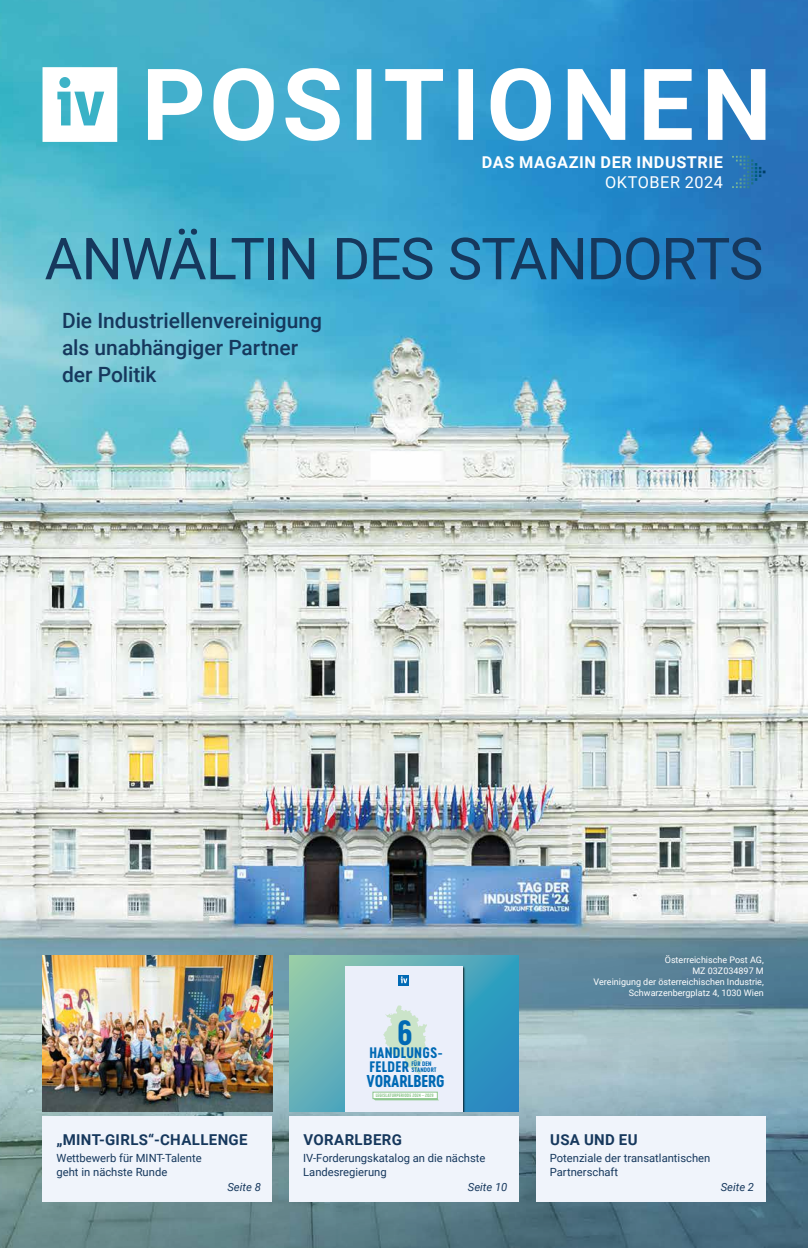
<style>
.page{position:relative;width:808px;height:1248px;background:#fff}
.page>*{position:absolute;margin:0;border:0;box-sizing:border-box;transform-origin:0 0}
.t1{font:58px "Roboto";letter-spacing:-.025em;color:#16385d}
.t2{font:32.8px "Cervo Neue Bold Neue";color:#0069b4}
.t3{font:500 21px/27px "Roboto";letter-spacing:-.005em;color:#16385d}
.t4{font:700 16.3px "Roboto";letter-spacing:.035em;color:#fff}
.t5{font:16.3px "Roboto";letter-spacing:.035em;color:#fff}
.t6{font:16px "Cervo Neue Bold Neue";letter-spacing:-.01em;color:#0069b4}
.t7{font:700 15px "Roboto";letter-spacing:.025em;color:#16385d}
.t8{font:14.2px/14.2px "Cervo Neue Bold Neue";letter-spacing:.015em;color:#0069b4}
.t9{font:11.2px/14px "Roboto";color:#16385d}
.t10{font:italic 11.2px "Roboto";color:#16385d}
.t11{font:9px/11px "Roboto";color:#fff;text-align:right}
.t12{font:6.1px/6.1px "Cervo Neue Bold Neue";letter-spacing:.015em;color:#0069b4}
.t13{font:4.5px "Cervo Neue Bold Neue";letter-spacing:.01em;color:#8fc78f}
</style>
<div class="page">
<img style="left:0;top:0;width:808px;height:1247px">
<div style="left:43px;top:1115px;width:229px;height:85px;background:#f0f4fb"></div>
<div style="left:536px;top:1115px;width:229px;height:85px;background:#f0f4fb"></div>
<img style="left:43px;top:955px;width:229px;height:156px">
<svg style="left:148px;top:68px;width:617px;height:73px"></svg>
<svg style="left:43px;top:67px;width:74px;height:75px"></svg>
<svg style="left:732px;top:156px;width:33px;height:32px"></svg>
<div style="left:289px;top:1115px;width:230px;height:85px;background:#f0f4fb"></div>
<svg style="left:289px;top:955px;width:230px;height:156px;background:#55a8b9"></svg>
<div style="left:345px;top:966px;width:120px;height:145px;background:#000;opacity:.75"></div>
<div style="left:345px;top:966px;width:117px;height:145px;background:#ebeffa"></div>
<svg style="left:383px;top:1005px;width:44px;height:69px"></svg>
<svg style="left:399px;top:975px;width:10px;height:10px"></svg>
<svg style="left:401px;top:976px;width:6px;height:7px"></svg>
<div style="left:373px;top:1091px;width:64px;height:7px;background:#fff"></div>
<div style="left:373px;top:1091px;width:64px;height:7px;border:1px solid #8fc78f"></div>
<svg style="left:373px;top:1098px;width:66px;height:2px"></svg>
<h3 class="t4" style="left:482px;top:150px;width:243px">DAS MAGAZIN DER INDUSTRIE</h3>
<h3 class="t5" style="left:605px;top:171px;width:119px">OKTOBER 2024</h3>
<h1 class="t1" style="left:45px;top:218px;width:720px">ANWÄLTIN DES STANDORTS</h1>
<h3 class="t3" style="left:62px;top:306px;width:261px">Die Industriellenvereinigung als unabhängiger Partner der Politik</h3>
<h3 class="t7" style="left:57px;top:1129px;width:193px">„MINT-GIRLS“-CHALLENGE</h3>
<p class="t9" style="left:57px;top:1150px;width:147px">Wettbewerb für MINT-Talente geht in nächste Runde</p>
<p class="t10" style="left:227px;top:1179px;width:35px">Seite 8</p>
<h2 class="t2" style="left:397px;top:1010px;width:17px">6</h2>
<h3 class="t6" style="left:367px;top:1069px;width:80px">VORARLBERG</h3>
<p class="t8" style="left:369px;top:1045px;width:75px">HANDLUNGS-<br>FELDER</p>
<p class="t12" style="left:411px;top:1060px;width:27px">FÜR DEN<br>STANDORT</p>
<p class="t13" style="left:376px;top:1092px;width:60px">LEGISLATURPERIODE 2024 – 2029</p>
<h3 class="t7" style="left:303px;top:1129px;width:100px">VORARLBERG</h3>
<p class="t9" style="left:303px;top:1150px;width:184px">IV-Forderungskatalog an die nächste<br>Landesregierung</p>
<p class="t10" style="left:468px;top:1179px;width:41px">Seite 10</p>
<p class="t11" style="left:594px;top:953px;width:172px">Österreichische Post AG,<br>MZ 03Z034897 M<br>Vereinigung der österreichischen Industrie,<br>Schwarzenbergplatz 4, 1030 Wien</p>
<h3 class="t7" style="left:550px;top:1129px;width:89px">USA UND EU</h3>
<p class="t9" style="left:550px;top:1150px;width:162px">Potenziale der transatlantischen<br>Partnerschaft</p>
<p class="t10" style="left:721px;top:1179px;width:35px">Seite 2</p>
</div>
